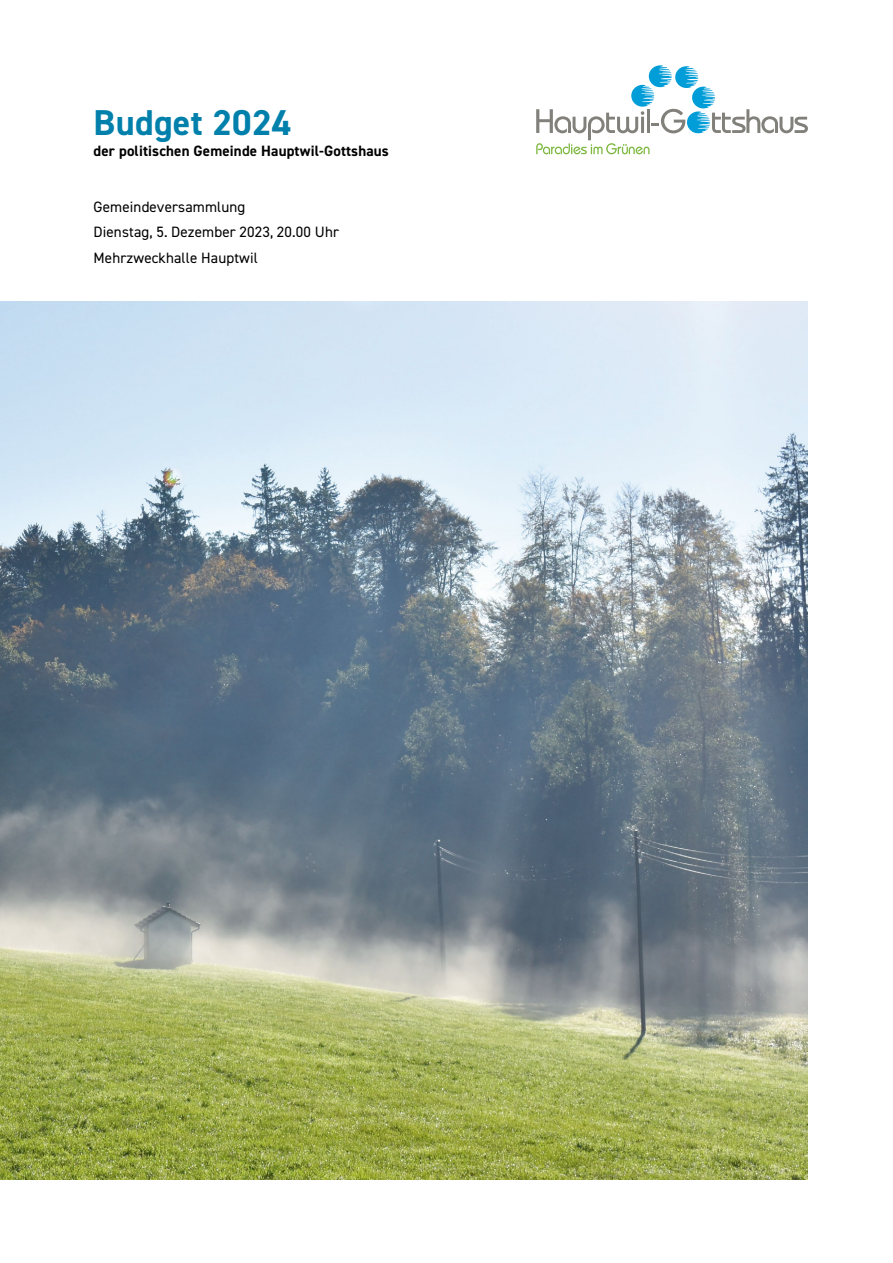
<style>
.page{position:relative;width:893px;height:1263px;background:#fff}
.page>*{position:absolute;margin:0;border:0;box-sizing:border-box;transform-origin:0 0}
.t1{font:700 36px "DIN2014";letter-spacing:.01em;color:#0080ab}
.t2{font:15px/25.5px "DIN2014";letter-spacing:.01em;color:#000}
.t3{font:700 15px "DIN2014";letter-spacing:.01em;color:#000}
</style>
<div class="page">
<svg style="left:536px;top:65px;width:272px;height:89px"></svg>
<img style="left:0;top:302px;width:808px;height:877px">
<h1 class="t1" style="left:94px;top:98px;width:199px">Budget 2024</h1>
<p class="t3" style="left:94px;top:141px;width:297px">der politischen Gemeinde Hauptwil-Gottshaus</p>
<p class="t2" style="left:94px;top:193px;width:247px">Gemeindeversammlung<br>Dienstag, 5. Dezember 2023, 20.00 Uhr<br>Mehrzweckhalle Hauptwil</p>
</div>
